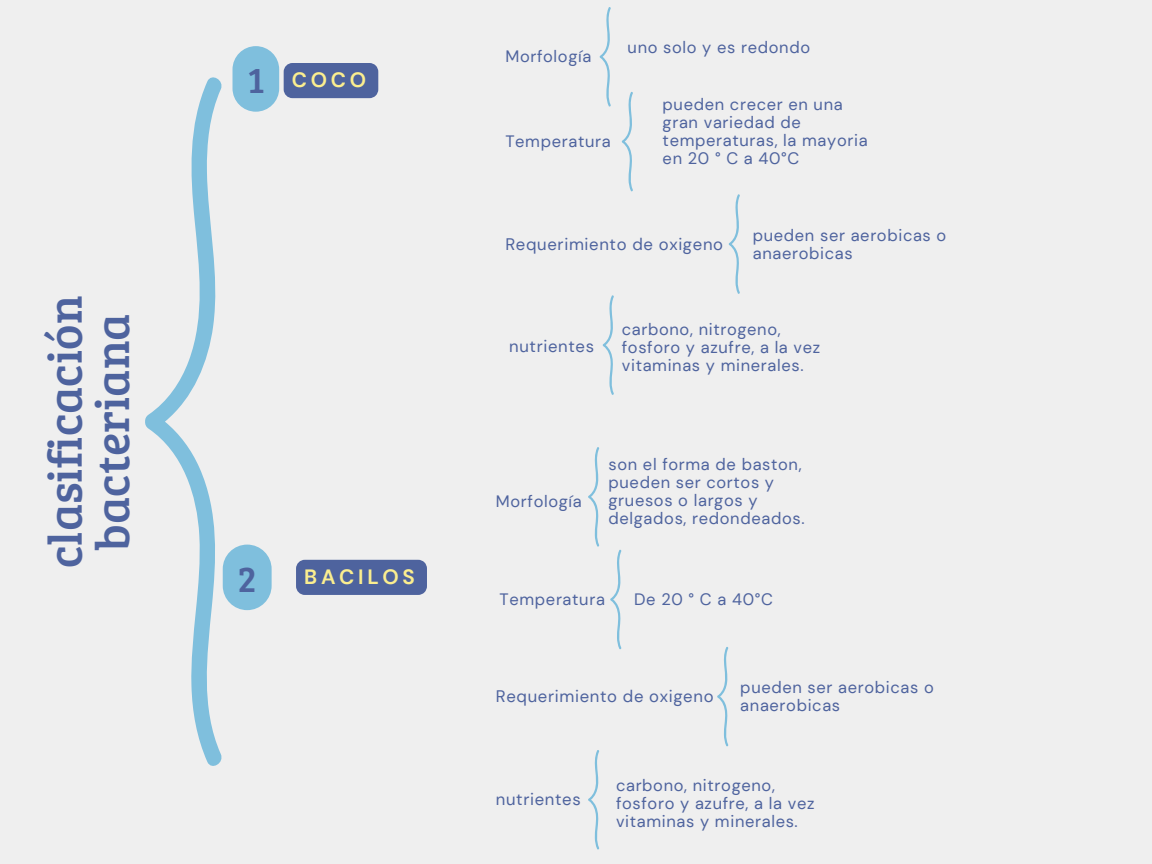
<style>
.page{position:relative;width:1152px;height:864px;background:#efefef}
.page>*{position:absolute;margin:0;border:0;box-sizing:border-box;transform-origin:0 0}
.t1{font:48px/47.2px "Bree Serif";color:#4e639e;text-align:center}
.t2{font:37.2px "Bree Serif";color:#4e639e}
.t3{font:700 20.7px "DM Sans";letter-spacing:.18em;color:#fbee8f}
.t4{font:16.65px "DM Sans";letter-spacing:.04em;color:#4e639e}
.t5{font:16.5px/18px "DM Sans";letter-spacing:.04em;color:#4e639e}
</style>
<div class="page">
<svg style="left:145px;top:77px;width:80px;height:689px"></svg>
<div style="left:233px;top:46px;width:46px;height:66px;background:#7fbfdd;border-radius:23px"></div>
<div style="left:284px;top:63px;width:94px;height:35px;background:#4e639e"></div>
<div style="left:223px;top:545px;width:49px;height:65px;background:#7fbfdd;border-radius:24px"></div>
<div style="left:296px;top:560px;width:131px;height:35px;background:#4e639e"></div>
<svg style="left:600px;top:7px;width:11px;height:100px"></svg>
<svg style="left:622px;top:91px;width:11px;height:101px"></svg>
<svg style="left:729px;top:194px;width:11px;height:100px"></svg>
<svg style="left:603px;top:295px;width:11px;height:100px"></svg>
<svg style="left:588px;top:447px;width:11px;height:100px"></svg>
<svg style="left:610px;top:549px;width:11px;height:101px"></svg>
<svg style="left:717px;top:647px;width:11px;height:100px"></svg>
<svg style="left:588px;top:750px;width:11px;height:100px"></svg>
<h1 class="t1" style="left:39px;top:568px;width:274px;rotate:-90deg">clasificación bacteriana</h1>
<p class="t2" style="left:247px;top:53px;width:18px">1</p>
<p class="t3" style="left:292px;top:67px;width:76px">COCO</p>
<p class="t2" style="left:238px;top:552px;width:21px">2</p>
<p class="t3" style="left:304px;top:564px;width:112px">BACILOS</p>
<p class="t5" style="left:505px;top:48px;width:88px">Morfología</p>
<h2 class="t5" style="left:505px;top:133px;width:107px">Temperatura</h2>
<p class="t5" style="left:628px;top:38px;width:184px">uno solo y es redondo</p>
<p class="t5" style="left:663px;top:96px;width:207px">pueden crecer en una gran variedad de temperaturas, la mayoria en 20 ° C a 40°C</p>
<p class="t4" style="left:505px;top:233px;width:219px">Requerimiento de oxigeno</p>
<p class="t5" style="left:753px;top:226px;width:195px">pueden ser aerobicas o anaerobicas</p>
<p class="t4" style="left:509px;top:335px;width:86px">nutrientes</p>
<p class="t5" style="left:622px;top:320px;width:200px">carbono, nitrogeno, fosforo y azufre, a la vez vitaminas y minerales.</p>
<p class="t5" style="left:496px;top:493px;width:88px">Morfología</p>
<p class="t5" style="left:609px;top:456px;width:198px">son el forma de baston, pueden ser cortos y gruesos o largos y delgados, redondeados.</p>
<p class="t5" style="left:500px;top:590px;width:107px">Temperatura</p>
<p class="t5" style="left:634px;top:591px;width:140px">De 20 ° C a 40°C</p>
<p class="t4" style="left:496px;top:686px;width:219px">Requerimiento de oxigeno</p>
<p class="t5" style="left:740px;top:679px;width:195px">pueden ser aerobicas o anaerobicas</p>
<p class="t4" style="left:496px;top:789px;width:86px">nutrientes</p>
<p class="t5" style="left:616px;top:776px;width:200px">carbono, nitrogeno, fosforo y azufre, a la vez vitaminas y minerales.</p>
</div>
